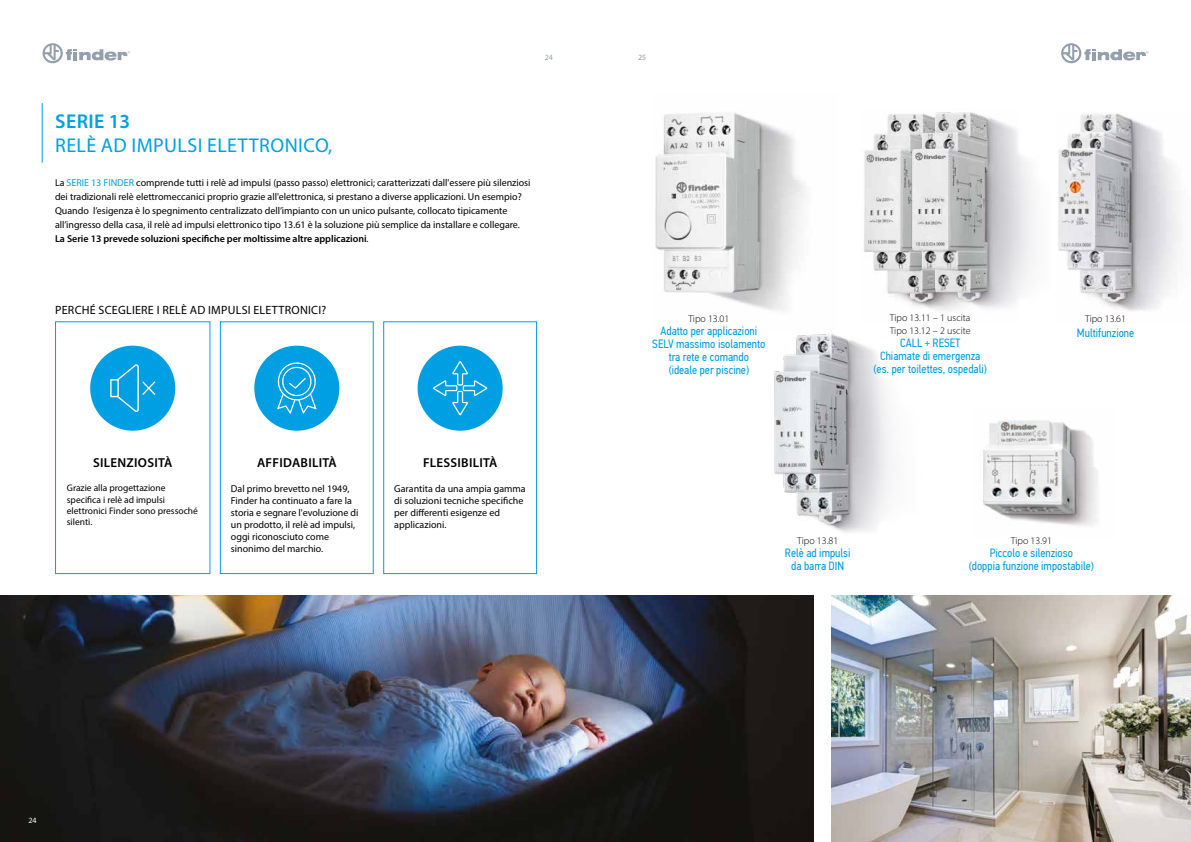
<style>
.page{position:relative;width:1191px;height:842px;background:#fff}
.page>*{position:absolute;margin:0;border:0;box-sizing:border-box;transform-origin:0 0}
.t1{font:20px "Myriad Pro";letter-spacing:.02em;color:#009fe3}
.t2{font:600 20px "Myriad Pro";letter-spacing:.02em;color:#009fe3}
.t3{font:600 13px "Myriad Pro";letter-spacing:.02em;color:#000}
.t4{font:12px/13px "PF Din Text Cond Pro";color:#009fe3;text-align:center}
.t5{font:12px "Myriad Pro";letter-spacing:.02em;color:#000}
.t6{font:10px/12px "Myriad Pro";color:#000}
.t7{font:300 10px/13px "Myriad Pro";color:#000}
.t8{font:9.5px/11.4px "Myriad Pro";color:#000}
.t9{font:8px "Myriad Pro";color:#929fae}
.t10{font:8px "Myriad Pro";color:#fff}
.s1{color:#009fe3}
.s2{font-weight:600}
</style>
<div class="page">
<svg style="left:43px;top:43px;width:87px;height:20px"></svg>
<svg style="left:1061px;top:43px;width:87px;height:20px"></svg>
<img style="left:1058px;top:113px;width:122px;height:198px">
<img style="left:983px;top:420px;width:115px;height:106px">
<img style="left:774px;top:334px;width:117px;height:199px">
<img style="left:655px;top:113px;width:150px;height:198px">
<img style="left:864px;top:114px;width:33px;height:183px">
<img style="left:897px;top:112px;width:137px;height:199px">
<img style="left:831px;top:596px;width:360px;height:246px">
<hr style="left:42px;top:103px;width:1px;height:60px;background:#009fe3">
<div style="left:55px;top:321px;width:155px;height:253px;border:1px solid #009fe3"></div>
<div style="left:220px;top:321px;width:154px;height:253px;border:1px solid #009fe3"></div>
<div style="left:383px;top:321px;width:154px;height:253px;border:1px solid #009fe3"></div>
<div style="left:90px;top:346px;width:85px;height:85px;background:#009fe3;border-radius:50%"></div>
<svg style="left:110px;top:364px;width:45px;height:48px"></svg>
<div style="left:254px;top:346px;width:85px;height:85px;background:#009fe3;border-radius:50%"></div>
<svg style="left:277px;top:362px;width:40px;height:52px"></svg>
<div style="left:417px;top:346px;width:85px;height:85px;background:#009fe3;border-radius:50%"></div>
<svg style="left:433px;top:361px;width:54px;height:54px"></svg>
<img style="left:0;top:596px;width:813px;height:246px">
<p class="t9" style="left:545px;top:53px;width:10px">24</p>
<p class="t9" style="left:638px;top:53px;width:10px">25</p>
<h1 class="t2" style="left:55px;top:109px;width:77px">SERIE 13</h1>
<h1 class="t1" style="left:55px;top:133px;width:279px">RELÈ AD IMPULSI ELETTRONICO,</h1>
<p class="t6" style="left:55px;top:176px;width:477px;line-height:14px">La <span class="s1">SERIE 13 FINDER</span> comprende tutti i relè ad impulsi (passo passo) elettronici; caratterizzati dall'essere più silenziosi dei tradizionali relè elettromeccanici proprio grazie all'elettronica, si prestano a diverse applicazioni. Un esempio?<br>Quando l’esigenza è lo spegnimento centralizzato dell’impianto con un unico pulsante, collocato tipicamente all’ingresso della casa, il relè ad impulsi elettronico tipo 13.61 è la soluzione più semplice da installare e collegare.<br><span class="s2">La Serie 13 prevede soluzioni specifiche per moltissime altre applicazioni</span>.</p>
<p class="t5" style="left:55px;top:303px;width:273px">PERCHÉ SCEGLIERE I RELÈ AD IMPULSI ELETTRONICI?</p>
<p class="t7" style="left:688px;top:312px;width:42px">Tipo 13.01</p>
<p class="t4" style="left:652px;top:325px;width:115px">Adatto per applicazioni<br>SELV massimo isolamento tra rete e comando<br>(ideale per piscine)</p>
<p class="t7" style="left:889px;top:311px;width:82px">Tipo 13.11 – 1 uscita<br>Tipo 13.12 – 2 uscite</p>
<p class="t4" style="left:873px;top:336px;width:115px">CALL + RESET<br>Chiamate di emergenza (es. per toilettes, ospedali)</p>
<p class="t7" style="left:1085px;top:312px;width:42px">Tipo 13.61</p>
<p class="t4" style="left:1076px;top:326px;width:59px">Multifunzione</p>
<h2 class="t3" style="left:93px;top:454px;width:81px">SILENZIOSITÀ</h2>
<h2 class="t3" style="left:257px;top:454px;width:81px">AFFIDABILITÀ</h2>
<h2 class="t3" style="left:423px;top:454px;width:76px">FLESSIBILITÀ</h2>
<p class="t8" style="left:67px;top:482px;width:133px">Grazie alla progettazione specifica i relè ad impulsi elettronici Finder sono pressoché silenti.</p>
<p class="t6" style="left:231px;top:482px;width:129px">Dal primo brevetto nel 1949,<br>Finder ha continuato a fare la storia e segnare l'evoluzione di un prodotto, il relè ad impulsi, oggi riconosciuto come sinonimo del marchio.</p>
<p class="t6" style="left:394px;top:482px;width:133px">Garantita da una ampia gamma di soluzioni tecniche specifiche per differenti esigenze ed applicazioni.</p>
<p class="t7" style="left:797px;top:534px;width:42px">Tipo 13.81</p>
<p class="t4" style="left:785px;top:546px;width:67px">Relè ad impulsi da barra DIN</p>
<p class="t7" style="left:1011px;top:534px;width:42px">Tipo 13.91</p>
<p class="t4" style="left:968px;top:546px;width:127px">Piccolo e silenzioso<br>(doppia funzione impostabile)</p>
<p class="t10" style="left:28px;top:816px;width:10px">24</p>
</div>
